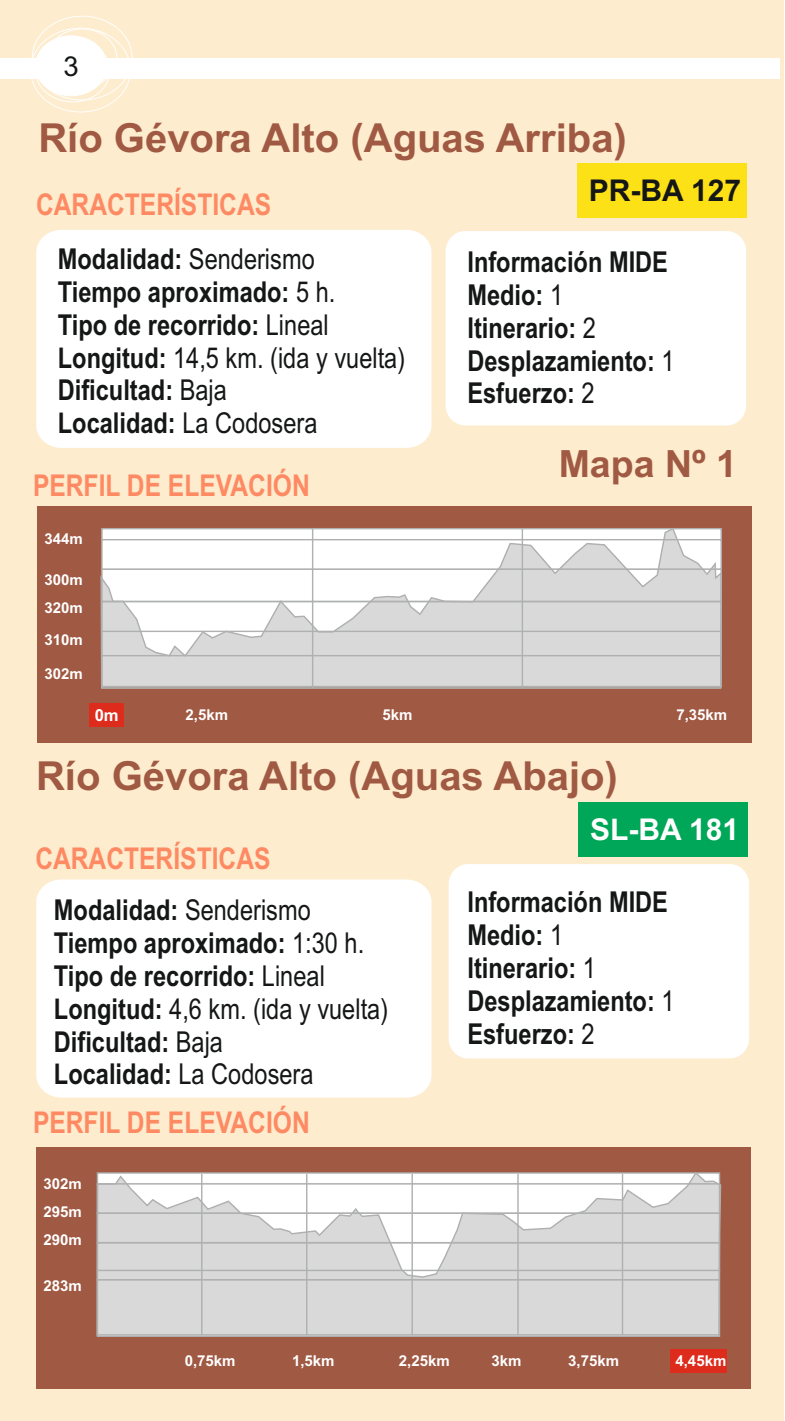
<style>
.page{position:relative;width:785px;height:1421px;background:#fff}
.page>*{position:absolute;margin:0;border:0;box-sizing:border-box;transform-origin:0 0}
.t1{font:700 40px "Arial";color:#a05943}
.t2{font:700 37.5px "Arial";color:#a05943}
.t3{font:700 30px "Arial Narrow";color:#fe8a64}
.t4{font:700 30px "Arial";color:#151616}
.t5{font:700 30px "Arial";color:#fff}
.t6{font:700 28.75px/32.8px "Arial Narrow";color:#151616}
.t7{font:27.5px "Arial";color:#151616}
.t8{font:700 16.75px "Arial";color:#fff}
.t9{font:700 15px/27.8px "Arial";color:#fff}
.s1{font-weight:400}
</style>
<div class="page">
<div style="left:0;top:0;width:783px;height:1421px;background:#fdeccd"></div>
<div style="left:0;top:58px;width:779px;height:21px;background:#fff"></div>
<div style="left:577px;top:163px;width:169px;height:54px;background:#fbe116"></div>
<div style="left:578px;top:802px;width:170px;height:55px;background:#00a759"></div>
<div style="left:36px;top:230px;width:395px;height:218px;background:#fff;border-radius:24px"></div>
<div style="left:445px;top:231px;width:301px;height:194px;background:#fff;border-radius:20px"></div>
<div style="left:448px;top:864px;width:301px;height:194px;background:#fff;border-radius:20px"></div>
<div style="left:37px;top:506px;width:714px;height:236px;background:#a05943"></div>
<svg style="left:100px;top:527px;width:622px;height:162px;background:#e3e2e2"></svg>
<div style="left:89px;top:703px;width:35px;height:24px;background:#dd2b1c"></div>
<hr style="left:312px;top:529px;width:1px;height:159px;background:#afb0b0">
<hr style="left:521px;top:529px;width:2px;height:159px;background:#afb0b0">
<div style="left:37px;top:1147px;width:714px;height:242px;background:#a05943"></div>
<div style="left:670px;top:1349px;width:56px;height:24px;background:#dd2b1c"></div>
<svg style="left:96px;top:1172px;width:625px;height:164px;background:#ddddde"></svg>
<hr style="left:201px;top:1174px;width:1px;height:161px;background:#afb0b0">
<hr style="left:306px;top:1174px;width:1px;height:161px;background:#afb0b0">
<hr style="left:411px;top:1174px;width:2px;height:161px;background:#afb0b0">
<hr style="left:517px;top:1174px;width:1px;height:161px;background:#afb0b0">
<hr style="left:621px;top:1174px;width:2px;height:161px;background:#afb0b0">
<div style="left:35px;top:36px;width:72px;height:60px;background:#fff;border:1px solid #fff;border-radius:50%"></div>
<div style="left:47px;top:29px;width:70px;height:58px;border:1px solid #fff;border-radius:50%"></div>
<div style="left:36px;top:879px;width:395px;height:219px;background:#fff;border-radius:24px"></div>
<p class="t7" style="left:64px;top:56px;width:17px">3</p>
<h1 class="t1" style="left:38px;top:123px;width:590px">Río Gévora Alto (Aguas Arriba)</h1>
<p class="t3" style="left:36px;top:193px;width:237px">CARACTERÍSTICAS</p>
<p class="t4" style="left:589px;top:179px;width:154px">PR-BA 127</p>
<p class="t6" style="left:58px;top:245px;width:349px">Modalidad: <span class="s1">Senderismo<br></span>Tiempo aproximado: <span class="s1">5 h.<br></span>Tipo de recorrido: <span class="s1">Lineal<br></span>Longitud: <span class="s1">14,5 km. (ida y vuelta)<br></span>Dificultad: <span class="s1">Baja<br></span>Localidad: <span class="s1">La Codosera</span></p>
<p class="t6" style="left:467px;top:248px;width:208px">Información MIDE<br>Medio: <span class="s1">1<br></span>Itinerario: <span class="s1">2<br></span>Desplazamiento: <span class="s1">1<br></span>Esfuerzo: <span class="s1">2</span></p>
<p class="t3" style="left:33px;top:474px;width:278px">PERFIL DE ELEVACIÓN</p>
<p class="t9" style="left:44px;top:526px;width:40px">344m</p>
<p class="t9" style="left:44px;top:567px;width:40px">300m<br>320m</p>
<p class="t9" style="left:44px;top:628px;width:40px">310m</p>
<p class="t9" style="left:44px;top:661px;width:40px">302m</p>
<p class="t8" style="left:95px;top:709px;width:26px">0m</p>
<p class="t9" style="left:185px;top:702px;width:44px">2,5km</p>
<p class="t9" style="left:382px;top:702px;width:32px">5km</p>
<h2 class="t2" style="left:558px;top:450px;width:180px">Mapa Nº 1</h2>
<p class="t9" style="left:676px;top:702px;width:52px">7,35km</p>
<h1 class="t1" style="left:36px;top:761px;width:583px">Río Gévora Alto (Aguas Abajo)</h1>
<p class="t3" style="left:35px;top:847px;width:237px">CARACTERÍSTICAS</p>
<p class="t6" style="left:54px;top:896px;width:336px">Modalidad: <span class="s1">Senderismo<br></span>Tiempo aproximado: <span class="s1">1:30 h.<br></span>Tipo de recorrido: <span class="s1">Lineal<br></span>Longitud: <span class="s1">4,6 km. (ida y vuelta)<br></span>Dificultad: <span class="s1">Baja<br></span>Localidad: <span class="s1">La Codosera</span></p>
<p class="t3" style="left:33px;top:1111px;width:278px">PERFIL DE ELEVACIÓN</p>
<p class="t9" style="left:43px;top:1172px;width:40px;text-align:justify">302m 295m 290m</p>
<p class="t9" style="left:43px;top:1273px;width:40px">283m</p>
<p class="t5" style="left:590px;top:818px;width:150px">SL-BA 181</p>
<p class="t6" style="left:467px;top:888px;width:208px">Información MIDE<br>Medio: <span class="s1">1<br></span>Itinerario: <span class="s1">1<br></span>Desplazamiento: <span class="s1">1<br></span>Esfuerzo: <span class="s1">2</span></p>
<p class="t9" style="left:185px;top:1348px;width:52px">0,75km</p>
<p class="t9" style="left:292px;top:1348px;width:44px">1,5km</p>
<p class="t9" style="left:399px;top:1348px;width:52px">2,25km</p>
<p class="t9" style="left:491px;top:1348px;width:32px">3km</p>
<p class="t9" style="left:568px;top:1348px;width:52px">3,75km</p>
<p class="t9" style="left:675px;top:1348px;width:52px">4,45km</p>
</div>
